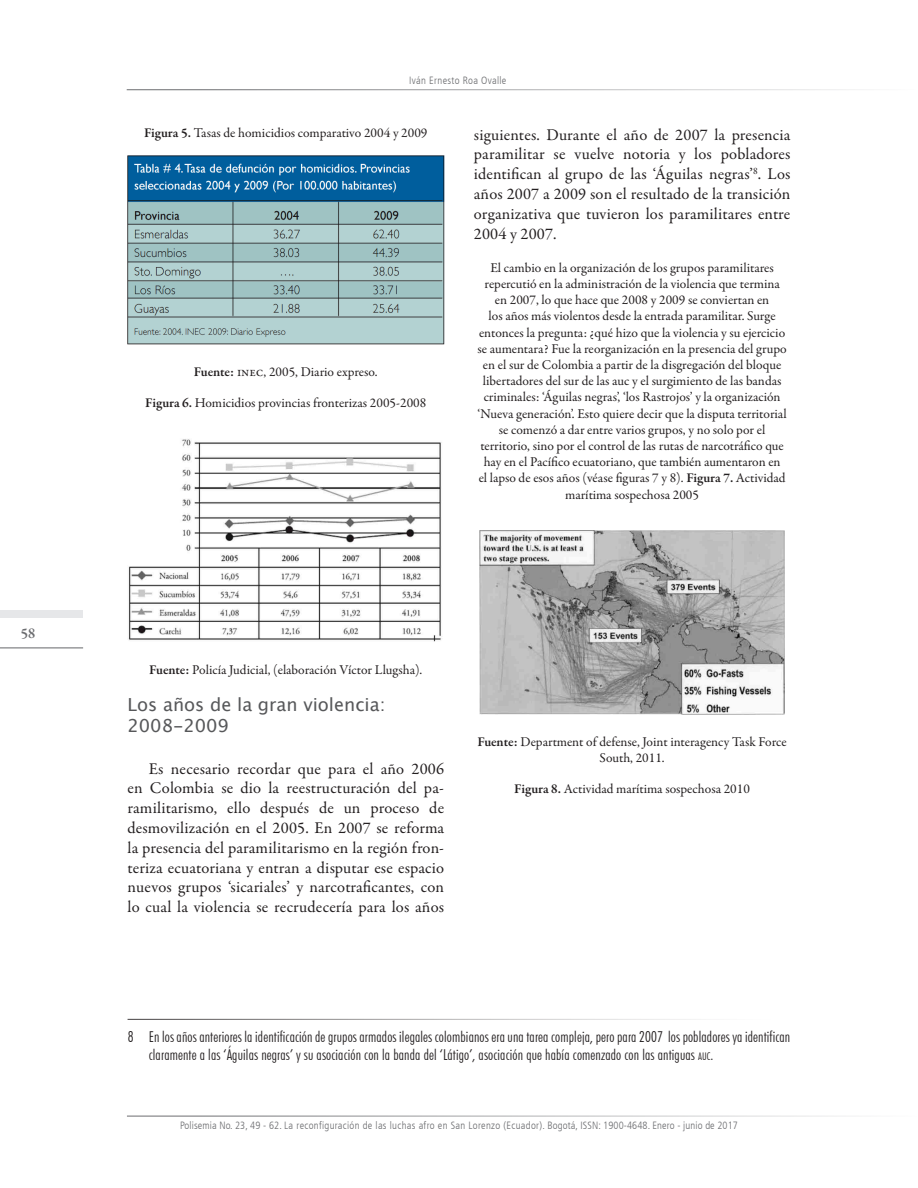
<style>
.page{position:relative;width:918px;height:1188px;background:#fff}
.page>*{position:absolute;margin:0;border:0;box-sizing:border-box;transform-origin:0 0}
.Subtitulos{font:18px/21.6px "Lucida Grande";color:#57585a}
.t1{font:16.5px/19.8px "Garamond Premr Pro";letter-spacing:.01em;color:#231f20;text-align:justify}
.pies{font:300 condensed 15px/18px "Futura BT";letter-spacing:.01em;color:#231f20}
.t2{font:600 15px "Garamond Premr Pro";color:#6c6d70}
.Figuras_tablas{font:13.5px/16.2px "Garamond Premr Pro";color:#231f20;text-align:center}
.t3{font:300 condensed 10.5px "Frutiger LT";letter-spacing:.03em;color:#6c6d70}
.s1{font-weight:600}
.s2{font-size:10.5px}
</style>
<div class="page">
<hr style="left:127px;top:89px;width:789px;height:1px;background:#6c6d70">
<div style="left:0;top:610px;width:83px;height:7px;background:#e6e7e9"></div>
<hr style="left:0;top:647px;width:83px;height:1px;background:#6c6d70">
<hr style="left:127px;top:1116px;width:790px;height:1px;background:#6c6d70">
<img style="left:128px;top:156px;width:316px;height:189px">
<img style="left:128px;top:439px;width:314px;height:203px">
<img style="left:480px;top:530px;width:305px;height:185px">
<hr style="left:128px;top:1019px;width:661px;height:1px;background:#231f20">
<p class="t2" style="left:21px;top:624px;width:16px">58</p>
<p class="t3" style="left:409px;top:75px;width:99px">Iván Ernesto Roa Ovalle</p>
<p class="Figuras_tablas" style="left:144px;top:125px;width:285px"><span class="s1">Figura 5.</span> Tasas de homicidios comparativo 2004 y 2009</p>
<p class="Figuras_tablas" style="left:194px;top:364px;width:185px"><span class="s1">Fuente:</span> inec, 2005, Diario expreso.</p>
<p class="Figuras_tablas" style="left:145px;top:395px;width:283px"><span class="s1">Figura 6.</span> Homicidios provincias fronterizas 2005-2008</p>
<p class="t1" style="left:474px;top:125px;width:318px">siguientes. Durante el año de 2007 la presencia paramilitar se vuelve notoria y los pobladores identifican al grupo de las ‘Águilas negras’<sup>8</sup>. Los años 2007 a 2009 son el resultado de la transición organizativa que tuvieron los paramilitares entre 2004 y 2007.</p>
<p class="Figuras_tablas" style="left:478px;top:260px;width:311px">El cambio en la organización de los grupos paramilitares repercutió en la administración de la violencia que termina en 2007, lo que hace que 2008 y 2009 se conviertan en<br>los años más violentos desde la entrada paramilitar. Surge entonces la pregunta: ¿qué hizo que la violencia y su ejercicio se aumentara? Fue la reorganización en la presencia del grupo en el sur de Colombia a partir de la disgregación del bloque libertadores del sur de las auc y el surgimiento de las bandas criminales: ‘Águilas negras’, ‘los Rastrojos’ y la organización ‘Nueva generación’. Esto quiere decir que la disputa territorial se comenzó a dar entre varios grupos, y no solo por el territorio, sino por el control de las rutas de narcotráfico que hay en el Pacífico ecuatoriano, que también aumentaron en<br>el lapso de esos años (véase figuras 7 y 8). <span class="s1">Figura 7.</span> Actividad marítima sospechosa 2005</p>
<p class="Figuras_tablas" style="left:149px;top:662px;width:275px"><span class="s1">Fuente:</span> Policía Judicial, (elaboración Víctor Llugsha).</p>
<p class="Subtitulos" style="left:128px;top:694px;width:259px">Los años de la gran violencia:<br>2008-2009</p>
<p class="t1" style="left:128px;top:759px;width:318px;text-indent:21px">Es necesario recordar que para el año 2006 en Colombia se dio la reestructuración del pa&shy;ramilitarismo, ello después de un proceso de desmovilización en el 2005. En 2007 se reforma la presencia del paramilitarismo en la región fron&shy;teriza ecuatoriana y entran a disputar ese espacio nuevos grupos ‘sicariales’ y narcotraficantes, con lo cual la violencia se recrudecería para los años</p>
<p class="Figuras_tablas" style="left:477px;top:734px;width:311px"><span class="s1">Fuente:</span> Department of defense, Joint interagency Task Force<br>South, 2011.</p>
<p class="Figuras_tablas" style="left:514px;top:781px;width:237px"><span class="s1">Figura 8.</span> Actividad marítima sospechosa 2010</p>
<p class="pies" style="left:149px;top:1028px;width:643px;text-indent:-21px">8 En los años anteriores la identificación de grupos armados ilegales colombianos era una tarea compleja, pero para 2007 los pobladores ya identifican claramente a las ‘Águilas negras’ y su asociación con la banda del ‘Látigo’, asociación que había comenzado con las antiguas <span class="s2">AUC</span>.</p>
<p class="t3" style="left:180px;top:1120px;width:559px">Polisemia No. 23, 49 - 62. La reconfiguración de las luchas afro en San Lorenzo (Ecuador). Bogotá, ISSN: 1900-4648. Enero - junio de 2017</p>
</div>
